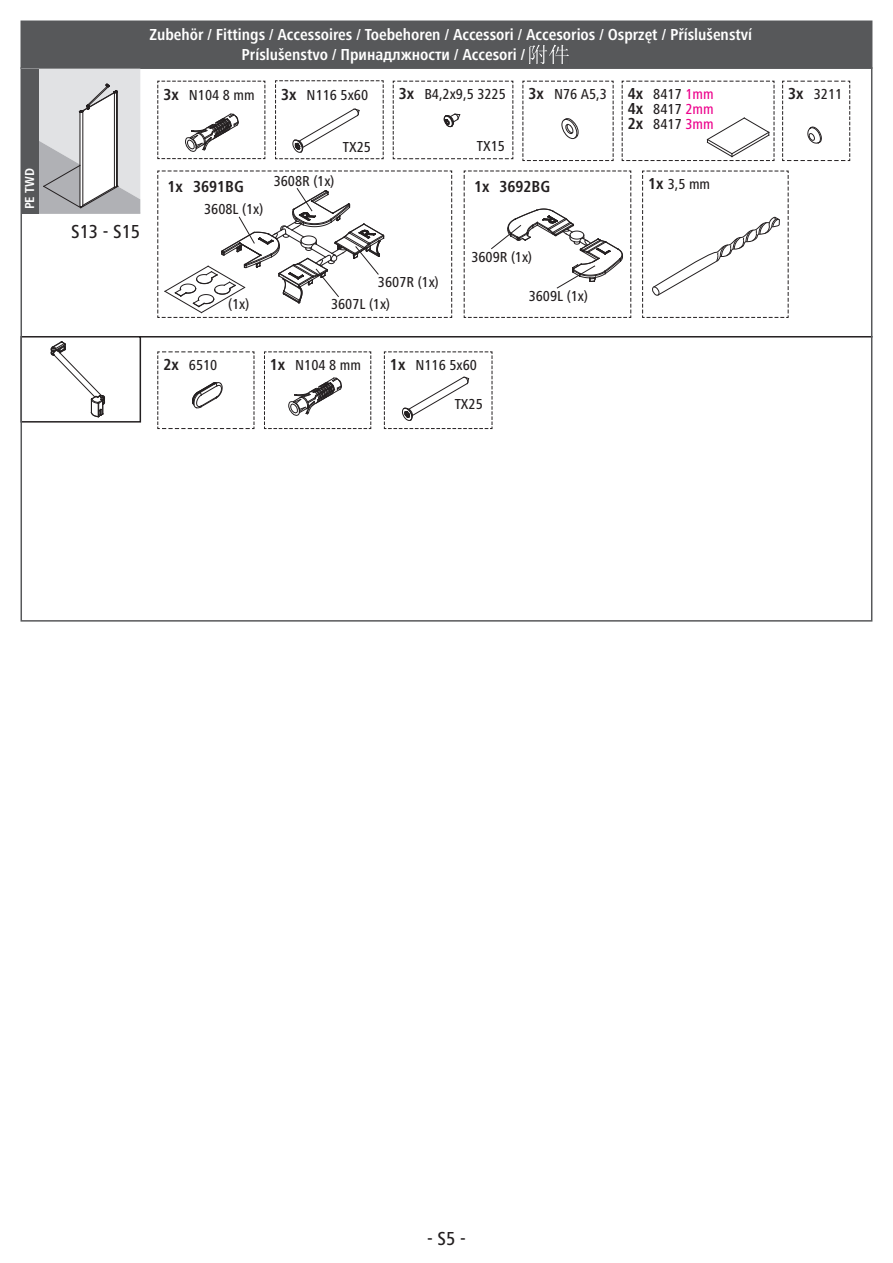
<style>
.page{position:relative;width:893px;height:1263px;background:#fff}
.page>*{position:absolute;margin:0;border:0;box-sizing:border-box;transform-origin:0 0}
.t1{font:500 condensed 19.5px "Frutiger Next LTW1 G";color:#231f20}
.t2{font:700 condensed 16.5px/19.8px "Frutiger Next LTW1 G";color:#fff}
.t3{font:700 condensed 16.5px "Frutiger Next LTW1 G";color:#231f20}
.t4{font:500 condensed 15px/15px "Frutiger Next LTW1 G";color:#231f20;text-align:justify}
.t5{font:700 condensed 13.5px "Frutiger Next LTW1 G";color:#fff}
.s1{font-weight:700;font-size:16.5px}
.s2{color:#ed028c}
</style>
<div class="page">
<div style="left:21px;top:21px;width:851px;height:47px;background:#57585a"></div>
<img style="left:530px;top:45px;width:34px;height:19px">
<img style="left:530px;top:48px;width:38px;height:15px">
<svg style="left:157px;top:80px;width:109px;height:79px"></svg>
<svg style="left:522px;top:80px;width:92px;height:81px"></svg>
<svg style="left:642px;top:170px;width:147px;height:148px"></svg>
<svg style="left:782px;top:80px;width:68px;height:81px"></svg>
<svg style="left:392px;top:80px;width:122px;height:79px"></svg>
<svg style="left:275px;top:80px;width:109px;height:79px"></svg>
<svg style="left:157px;top:170px;width:295px;height:148px"></svg>
<svg style="left:51px;top:341px;width:54px;height:76px"></svg>
<div style="left:21px;top:336px;width:120px;height:87px;border:2px solid #231f20"></div>
<svg style="left:157px;top:351px;width:98px;height:78px"></svg>
<svg style="left:264px;top:351px;width:108px;height:78px"></svg>
<svg style="left:384px;top:351px;width:109px;height:78px"></svg>
<hr style="left:140px;top:336px;width:732px;height:1px;background:#231f20">
<svg style="left:621px;top:80px;width:154px;height:81px"></svg>
<svg style="left:463px;top:170px;width:169px;height:148px"></svg>
<svg style="left:38px;top:69px;width:102px;height:144px"></svg>
<div style="left:21px;top:69px;width:17px;height:144px;background:#57585a"></div>
<p class="t5" style="left:22px;top:209px;width:43px;rotate:-90deg">PE TWD</p>
<h1 class="t1" style="left:71px;top:220px;width:71px">S13 - S15</h1>
<p class="t2" style="left:242px;top:25px;width:512px;text-indent:-92px">Zubehör / Fittings / Accessoires / Toebehoren / Accessori / Accesorios / Osprzęt / Příslušenství<br>Príslušenstvo / Принадлжности / Accesori /</p>
<p class="t4" style="left:163px;top:88px;width:93px"><span class="s1">3x</span> N104 8 mm</p>
<p class="t4" style="left:281px;top:87px;width:89px"><span class="s1">3x</span> N116 5x60</p>
<p class="t4" style="left:399px;top:87px;width:109px"><span class="s1">3x</span> B4,2x9,5 3225</p>
<p class="t4" style="left:528px;top:87px;width:80px"><span class="s1">3x</span> N76 A5,3</p>
<p class="t4" style="left:788px;top:87px;width:55px"><span class="s1">3x</span> 3211</p>
<p class="t4" style="left:628px;top:87px;width:87px"><span class="s1">4x</span> 8417 <span class="s2">1mm </span><span class="s1">4x</span> 8417 <span class="s2">2mm </span><span class="s1">2x</span> 8417 <span class="s2">3mm</span></p>
<p class="t3" style="left:168px;top:177px;width:78px">1x 3691BG</p>
<p class="t4" style="left:204px;top:202px;width:61px">3608L (1x)</p>
<p class="t4" style="left:343px;top:139px;width:30px">TX25</p>
<p class="t4" style="left:477px;top:139px;width:30px">TX15</p>
<p class="t4" style="left:274px;top:174px;width:62px">3608R (1x)</p>
<p class="t3" style="left:474px;top:177px;width:78px">1x 3692BG</p>
<p class="t4" style="left:228px;top:297px;width:23px">(1x)</p>
<p class="t4" style="left:378px;top:274px;width:62px">3607R (1x)</p>
<p class="t4" style="left:331px;top:297px;width:61px">3607L (1x)</p>
<p class="t4" style="left:471px;top:249px;width:62px">3609R (1x)</p>
<p class="t4" style="left:529px;top:289px;width:61px">3609L (1x)</p>
<p class="t4" style="left:648px;top:177px;width:64px"><span class="s1">1x</span> 3,5 mm</p>
<p class="t4" style="left:163px;top:358px;width:56px"><span class="s1">2x</span> 6510</p>
<p class="t4" style="left:270px;top:358px;width:93px"><span class="s1">1x</span> N104 8 mm</p>
<p class="t4" style="left:390px;top:358px;width:89px"><span class="s1">1x</span> N116 5x60</p>
<p class="t4" style="left:455px;top:396px;width:30px">TX25</p>
<h1 class="t1" style="left:427px;top:1227px;width:40px">- S5 -</h1>
</div>
